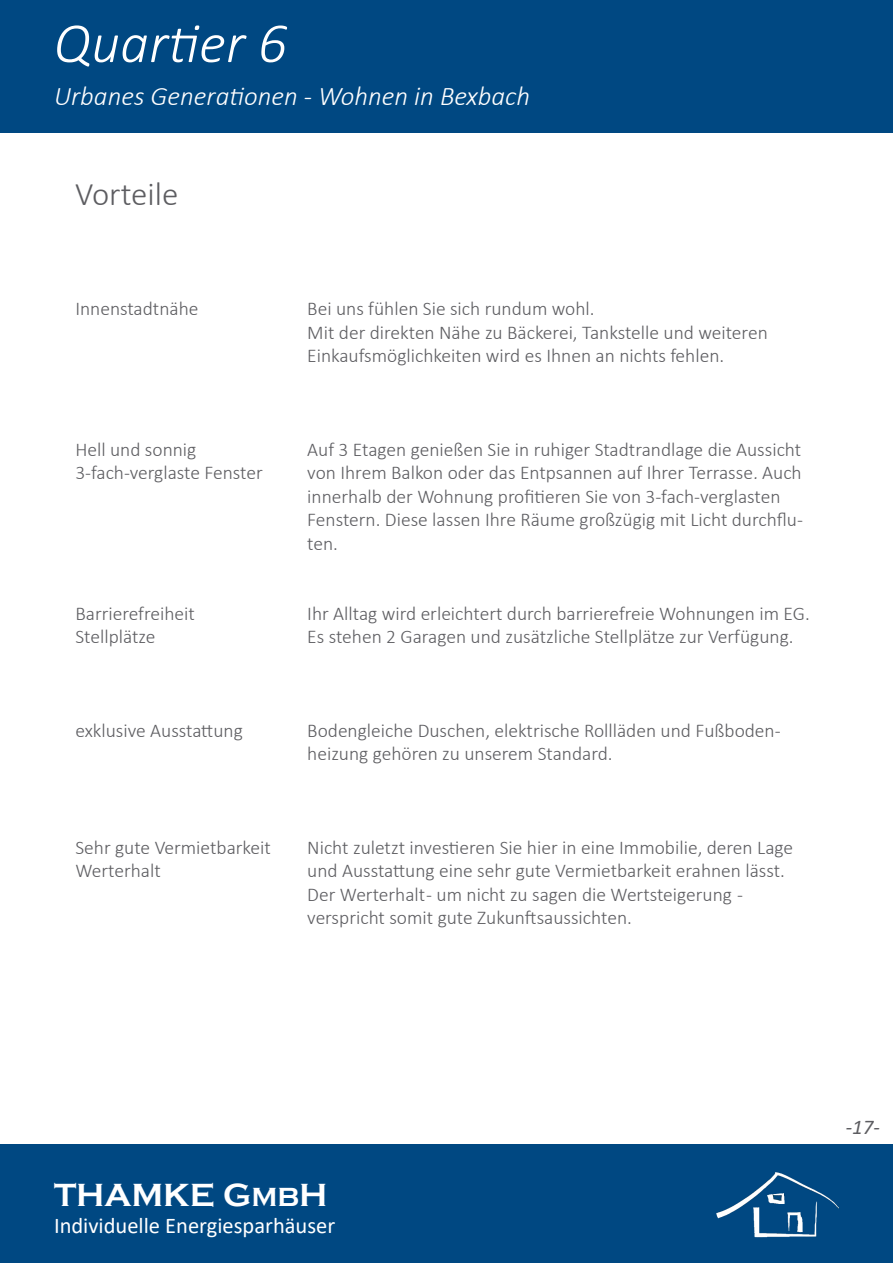
<style>
.page{position:relative;width:893px;height:1263px;background:#fff}
.page>*{position:absolute;margin:0;border:0;box-sizing:border-box;transform-origin:0 0}
.t1{font:italic 300 57px "Calibri";color:#fff}
.t2{font:700 33px "Copperplate Gothic";color:#fff}
.t3{font:300 33px "Calibri";color:#5d5d61}
.t4{font:italic 300 27px "Calibri";color:#fff}
.t5{font:22.5px "Calibri";color:#fff}
.t6{font:italic 21px "Calibri";color:#5d5d61}
.t7{font:300 19.5px/23.4px "Calibri";color:#5d5d61}
.s1{font-style:italic}
.s2{font-size:27px}
</style>
<div class="page">
<div style="left:0;top:0;width:893px;height:133px;background:#004882"></div>
<div style="left:0;top:1144px;width:893px;height:119px;background:#004882"></div>
<img style="left:716px;top:1172px;width:123px;height:66px">
<h1 class="t1" style="left:54px;top:8px;width:235px">Quartier 6</h1>
<h3 class="t4" style="left:54px;top:79px;width:478px">Urbanes Generationen - Wohnen in Bexbach</h3>
<p class="t3" style="left:75px;top:174px;width:105px">Vorteile</p>
<p class="t7" style="left:75px;top:297px;width:125px">Innenstadtnähe</p>
<p class="t7" style="left:307px;top:297px;width:289px">Bei uns fühlen Sie sich rundum wohl.</p>
<p class="t7" style="left:307px;top:320px;width:462px">Mit der direkten Nähe zu Bäckerei, Tankstelle und weiteren</p>
<p class="t7" style="left:307px;top:344px;width:418px">Einkaufsmöglichkeiten wird es Ihnen an nichts fehlen.</p>
<p class="t7" style="left:75px;top:437px;width:122px">Hell und sonnig</p>
<p class="t7" style="left:75px;top:461px;width:189px">3-fach-verglaste Fenster</p>
<p class="t7" style="left:307px;top:437px;width:497px">Auf 3 Etagen genießen Sie in ruhiger Stadtrandlage die Aussicht von Ihrem Balkon oder das Entpsannen auf Ihrer Terrasse<span class="s1">.</span>Auch innerhalb der Wohnung profitieren Sie von 3-fach-verglasten Fenstern. Diese lassen Ihre Räume großzügig mit Licht durchflu&shy;ten.</p>
<p class="t7" style="left:75px;top:601px;width:121px">Barrierefreiheit</p>
<p class="t7" style="left:75px;top:625px;width:81px">Stellplätze</p>
<p class="t7" style="left:307px;top:601px;width:504px">Ihr Alltag wird erleichtert durch barrierefreie Wohnungen im EG.</p>
<p class="t7" style="left:307px;top:625px;width:488px">Es stehen 2 Garagen und zusätzliche Stellplätze zur Verfügung.</p>
<p class="t7" style="left:75px;top:718px;width:169px">exklusive Ausstattung</p>
<p class="t7" style="left:307px;top:718px;width:475px">Bodengleiche Duschen, elektrische Rollläden und Fußboden-</p>
<p class="t7" style="left:307px;top:742px;width:307px">heizung gehören zu unserem Standard.</p>
<p class="t7" style="left:75px;top:835px;width:197px">Sehr gute Vermietbarkeit<br>Werterhalt</p>
<p class="t7" style="left:307px;top:835px;width:487px">Nicht zuletzt investieren Sie hier in eine Immobilie, deren Lage und Ausstattung eine sehr gute Vermietbarkeit erahnen lässt.</p>
<p class="t7" style="left:307px;top:882px;width:437px">Der Werterhalt - um nicht zu sagen die Wertsteigerung -</p>
<p class="t7" style="left:307px;top:905px;width:326px">verspricht somit gute Zukunftsaussichten.</p>
<h2 class="t2" style="left:54px;top:1177px;width:275px">THAMKE G<span class="s2">MB</span>H</h2>
<p class="t5" style="left:54px;top:1210px;width:283px">Individuelle Energiesparhäuser</p>
<p class="t6" style="left:846px;top:1112px;width:36px">-17-</p>
</div>
